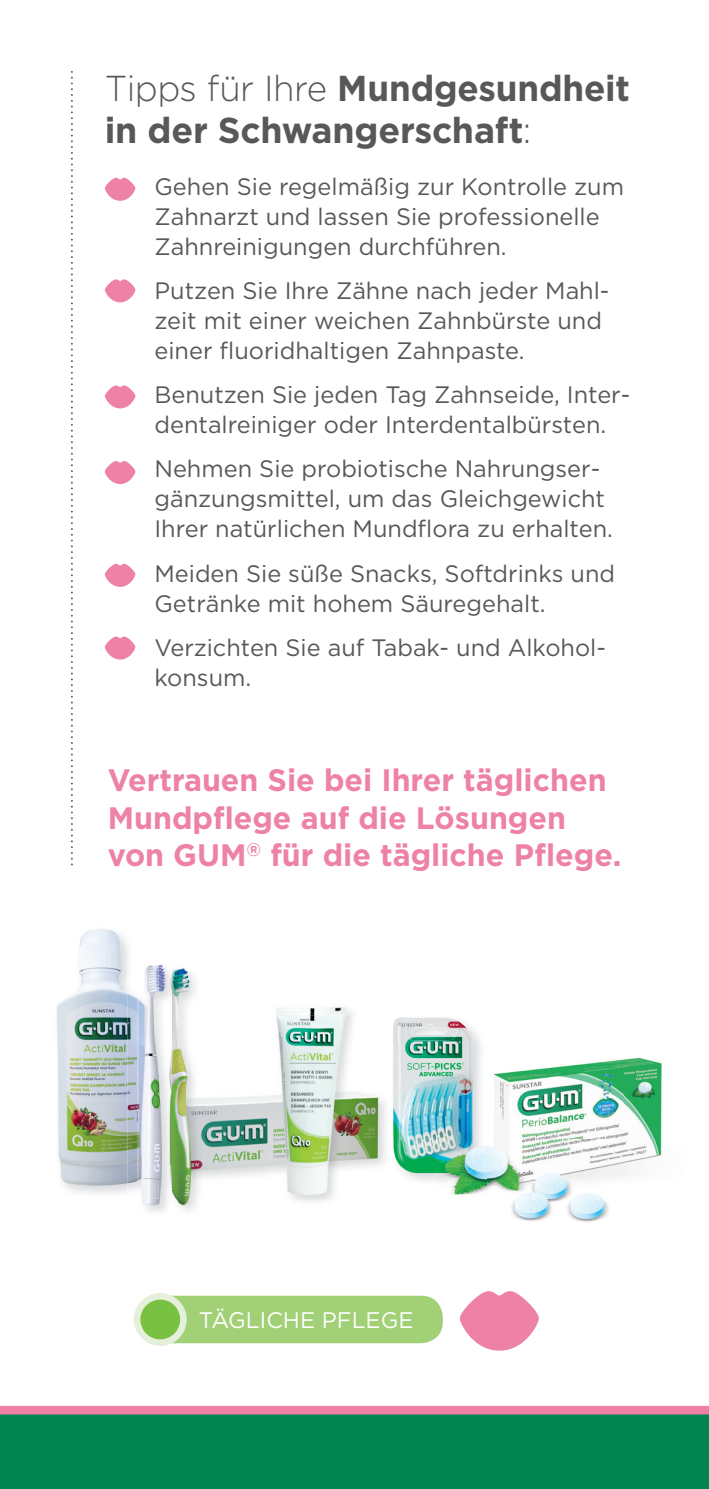
<style>
.page{position:relative;width:709px;height:1489px;background:#fff}
.page>*{position:absolute;margin:0;border:0;box-sizing:border-box;transform-origin:0 0}
.t1{font:700 36px/42.5px "Gotham HTF";letter-spacing:-.005em;color:#57585a}
.t2{font:700 31px/37.5px "Gotham HTF";color:#ee81a6}
.t3{font:23.75px/30px "Gotham HTF";color:#57585a}
.t4{font:22.5px "Gotham";color:#fff}
.s1{font-weight:300}
</style>
<div class="page">
<div style="left:0;top:0;width:709px;height:1488px;background:#008551"></div>
<div style="left:0;top:0;width:708px;height:1415px;background:#fff"></div>
<hr style="left:0;top:0;width:1px;height:1090px;background:#fff">
<div style="left:605px;top:685px;width:102px;height:34px;background:#fff"></div>
<svg style="left:71px;top:72px;width:2px;height:793px"></svg>
<svg style="left:105px;top:178px;width:30px;height:23px"></svg>
<svg style="left:105px;top:279px;width:30px;height:23px"></svg>
<svg style="left:105px;top:385px;width:30px;height:23px"></svg>
<svg style="left:105px;top:461px;width:30px;height:23px"></svg>
<svg style="left:105px;top:564px;width:30px;height:23px"></svg>
<svg style="left:105px;top:636px;width:30px;height:23px"></svg>
<div style="left:172px;top:1295px;width:271px;height:48px;background:#a1d076"></div>
<div style="left:137px;top:1296px;width:46px;height:46px;background:#79c142;border-radius:50%"></div>
<div style="left:134px;top:1292px;width:53px;height:53px;border:7px solid #e4f0d9;border-radius:50%"></div>
<svg style="left:460px;top:1290px;width:79px;height:60px"></svg>
<hr style="left:705px;top:71px;width:4px;height:167px;background:#fff">
<img style="left:390px;top:1014px;width:96px;height:171px">
<img style="left:393px;top:1017px;width:80px;height:156px">
<img style="left:486px;top:1053px;width:212px;height:86px">
<img style="left:476px;top:1139px;width:222px;height:87px">
<img style="left:476px;top:1053px;width:10px;height:112px">
<img style="left:436px;top:1115px;width:40px;height:100px">
<img style="left:436px;top:1115px;width:37px;height:57px">
<img style="left:486px;top:1115px;width:48px;height:50px">
<img style="left:476px;top:1165px;width:58px;height:50px">
<img style="left:385px;top:1089px;width:5px;height:93px">
<img style="left:390px;top:1089px;width:1px;height:93px">
<img style="left:204px;top:1075px;width:65px;height:109px">
<img style="left:358px;top:1075px;width:27px;height:109px">
<img style="left:273px;top:1004px;width:85px;height:203px">
<img style="left:269px;top:1001px;width:82px;height:66px">
<svg style="left:269px;top:1067px;width:4px;height:8px"></svg>
<img style="left:269px;top:1075px;width:4px;height:123px">
<img style="left:269px;top:1089px;width:4px;height:93px">
<img style="left:273px;top:1004px;width:78px;height:194px">
<img style="left:178px;top:966px;width:26px;height:250px">
<img style="left:196px;top:1089px;width:8px;height:93px">
<img style="left:178px;top:966px;width:18px;height:239px">
<img style="left:53px;top:926px;width:105px;height:272px">
<img style="left:56px;top:926px;width:71px;height:173px">
<img style="left:58px;top:1099px;width:69px;height:86px">
<img style="left:138px;top:966px;width:40px;height:250px">
<img style="left:167px;top:1075px;width:11px;height:109px">
<img style="left:158px;top:960px;width:14px;height:85px">
<img style="left:127px;top:960px;width:31px;height:32px">
<svg style="left:127px;top:1183px;width:11px;height:27px"></svg>
<img style="left:127px;top:992px;width:11px;height:191px">
<img style="left:138px;top:1184px;width:29px;height:26px">
<svg style="left:167px;top:1205px;width:11px;height:11px"></svg>
<img style="left:158px;top:1045px;width:9px;height:139px">
<svg style="left:138px;top:963px;width:58px;height:3px"></svg>
<img style="left:138px;top:964px;width:20px;height:78px">
<img style="left:146px;top:1042px;width:12px;height:78px">
<img style="left:138px;top:1120px;width:20px;height:78px">
<img style="left:155px;top:1075px;width:3px;height:109px">
<img style="left:138px;top:999px;width:8px;height:181px">
<h1 class="t1" style="left:105px;top:66px;width:526px"><span class="s1">Tipps für Ihre</span> Mundgesundheit in der Schwangerschaft<span class="s1">:</span></h1>
<p class="t3" style="left:154px;top:171px;width:471px">Gehen Sie regelmäßig zur Kontrolle zum<br>Zahnarzt und lassen Sie professionelle<br>Zahnreinigungen durchführen.</p>
<p class="t3" style="left:154px;top:275px;width:456px">Putzen Sie Ihre Zähne nach jeder Mahl&shy;zeit mit einer weichen Zahnbürste und einer fluoridhaltigen Zahnpaste.</p>
<p class="t3" style="left:154px;top:379px;width:477px">Benutzen Sie jeden Tag Zahnseide, Inter&shy;dentalreiniger oder Interdentalbürsten.</p>
<p class="t3" style="left:154px;top:453px;width:460px">Nehmen Sie probiotische Nahrungser&shy;gänzungsmittel, um das Gleichgewicht<br>Ihrer natürlichen Mundflora zu erhalten.</p>
<p class="t3" style="left:154px;top:558px;width:462px">Meiden Sie süße Snacks, Softdrinks und<br>Getränke mit hohem Säuregehalt.</p>
<p class="t3" style="left:154px;top:632px;width:453px">Verzichten Sie auf Tabak- und Alkohol&shy;konsum.</p>
<h2 class="t2" style="left:108px;top:760px;width:515px">Vertrauen Sie bei Ihrer täglichen<br>Mundpflege auf die Lösungen von GUM<sup>®</sup> für die tägliche Pflege.</h2>
<p class="t4" style="left:199px;top:1305px;width:216px">TÄGLICHE PFLEGE</p>
</div>
